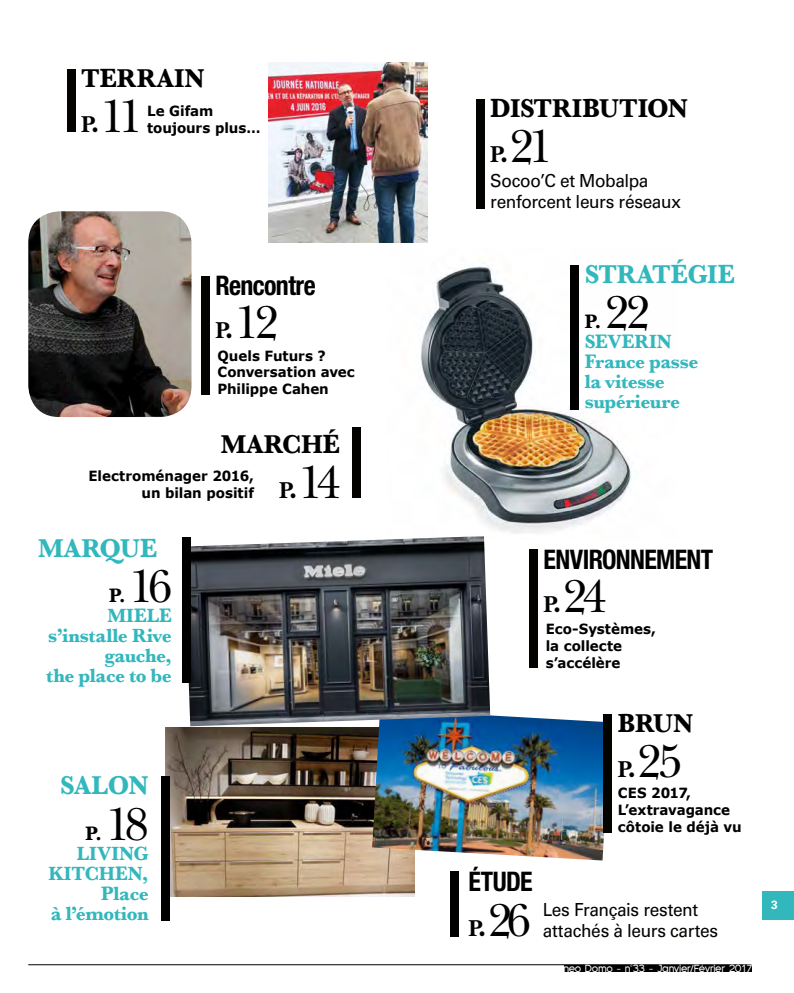
<style>
.page{position:relative;width:794px;height:993px;background:#fff}
.page>*{position:absolute;margin:0;border:0;box-sizing:border-box;transform-origin:0 0}
.t1{font:48px "New Baskerville Std";letter-spacing:-.11em;color:#000;scale:.96 1}
.t2{font:700 27px "Baskerville";letter-spacing:-.005em;color:#000;scale:.96 1}
.t3{font:700 condensed 27px "Helvetica Neue LT Std";letter-spacing:-.025em;color:#000;scale:.96 1}
.t4{font:700 27px "Baskerville";letter-spacing:-.005em;color:#32b7bd;scale:.96 1}
.t5{font:700 20px/20px "Baskerville";letter-spacing:-.015em;color:#32b7bd;text-align:right;scale:.96 1}
.t6{font:700 20px "Baskerville";color:#000;scale:.96 1}
.t7{font:18px/21.6px "Univers LT Std";letter-spacing:-.02em;color:#050300;scale:.96 1}
.t8{font:700 14px/16.8px "Verdana";letter-spacing:-.005em;color:#000;scale:.96 1}
.t9{font:700 12px "Univers LT Std";color:#fff}
.t10{font:10.4px "Florencesans";letter-spacing:-.035em;color:#fff;scale:.96 1}
.s1{font-weight:700;font-size:24px}
.s2{font-weight:700;font-size:30px}
</style>
<div class="page">
<hr style="left:28px;top:964px;width:723px;height:1px;background:#000">
<div style="left:564px;top:964px;width:187px;height:7px;background:#000"></div>
<div style="left:763px;top:890px;width:31px;height:28px;background:#32b7bd"></div>
<img style="left:166px;top:727px;width:248px;height:169px">
<img style="left:372px;top:710px;width:238px;height:150px">
<img style="left:420px;top:265px;width:212px;height:268px">
<img style="left:188px;top:536px;width:302px;height:190px">
<div style="left:450px;top:871px;width:8px;height:65px;background:#000"></div>
<div style="left:201px;top:276px;width:8px;height:118px;background:#050300"></div>
<div style="left:529px;top:549px;width:8px;height:118px;background:#050300"></div>
<div style="left:67px;top:69px;width:8px;height:62px;background:#050300"></div>
<div style="left:603px;top:713px;width:9px;height:119px;background:#050300"></div>
<div style="left:476px;top:99px;width:8px;height:110px;background:#050300"></div>
<div style="left:352px;top:427px;width:9px;height:71px;background:#050300"></div>
<div style="left:182px;top:537px;width:9px;height:146px;background:#000"></div>
<div style="left:161px;top:775px;width:9px;height:145px;background:#000"></div>
<div style="left:570px;top:265px;width:9px;height:144px;background:#000"></div>
<img style="left:268px;top:63px;width:159px;height:179px">
<img style="left:28px;top:211px;width:163px;height:206px">
<h2 class="t2" style="left:81px;top:63px;width:130px">TERRAIN</h2>
<h1 class="t1" style="left:81px;top:88px;width:66px"><span class="s1">P</span><span class="s2">.</span>11</h1>
<p class="t8" style="left:147px;top:102px;width:120px">Le Gifam toujours plus…</p>
<h2 class="t3" style="left:215px;top:269px;width:106px">Rencontre</h2>
<h1 class="t1" style="left:215px;top:295px;width:67px"><span class="s1">P</span><span class="s2">.</span>12</h1>
<p class="t8" style="left:217px;top:346px;width:144px">Quels Futurs ?<br>Conversation avec<br>Philippe Cahen</p>
<h2 class="t2" style="left:221px;top:428px;width:126px">MARCHÉ</h2>
<p class="t8" style="left:88px;top:467px;width:174px;text-align:right">Electroménager 2016, un bilan positif</p>
<h2 class="t4" style="left:38px;top:532px;width:126px">MARQUE</h2>
<h1 class="t1" style="left:129px;top:558px;width:46px">16</h1>
<h3 class="t5" style="left:46px;top:605px;width:132px">MIELE s’installe Rive gauche,<br>the place to be</h3>
<h3 class="t6" style="left:109px;top:583px;width:19px">P.</h3>
<h1 class="t1" style="left:279px;top:454px;width:65px"><span class="s1">P</span><span class="s2">.</span>14</h1>
<h2 class="t4" style="left:60px;top:769px;width:94px">SALON</h2>
<h1 class="t1" style="left:106px;top:795px;width:46px">18</h1>
<h3 class="t5" style="left:49px;top:842px;width:106px">LIVING<br>KITCHEN,<br>Place<br>à l’émotion</h3>
<h3 class="t6" style="left:86px;top:821px;width:19px">P.</h3>
<h2 class="t2" style="left:490px;top:93px;width:208px">DISTRIBUTION</h2>
<h1 class="t1" style="left:490px;top:118px;width:67px"><span class="s1">P</span><span class="s2">.</span>21</h1>
<p class="t7" style="left:490px;top:169px;width:200px">Socoo’C et Mobalpa renforcent leurs réseaux</p>
<h2 class="t4" style="left:585px;top:258px;width:158px">STRATÉGIE</h2>
<h1 class="t1" style="left:605px;top:285px;width:48px">22</h1>
<h3 class="t5" style="left:584px;top:332px;width:120px;text-align:left">SEVERIN<br>France passe la vitesse supérieure</h3>
<h3 class="t6" style="left:584px;top:310px;width:19px">P.</h3>
<h2 class="t3" style="left:543px;top:543px;width:178px">ENVIRONNEMENT</h2>
<h1 class="t1" style="left:543px;top:568px;width:67px"><span class="s1">P</span><span class="s2">.</span>24</h1>
<p class="t8" style="left:545px;top:620px;width:117px">Eco-Systèmes, la collecte s’accélère</p>
<h2 class="t2" style="left:618px;top:707px;width:80px">BRUN</h2>
<h1 class="t1" style="left:618px;top:732px;width:69px"><span class="s1">P</span><span class="s2">.</span>25</h1>
<p class="t8" style="left:618px;top:784px;width:131px">CES 2017,<br>L’extravagance côtoie le déjà vu</p>
<h2 class="t3" style="left:468px;top:864px;width:68px">ÉTUDE</h2>
<h1 class="t1" style="left:468px;top:892px;width:66px"><span class="s1">P</span><span class="s2">.</span>26</h1>
<p class="t7" style="left:542px;top:898px;width:184px">Les Français restent attachés à leurs cartes</p>
<p class="t10" style="left:563px;top:962px;width:198px">neo Domo - n°33 - Janvier/Février 2017</p>
<p class="t9" style="left:771px;top:897px;width:8px">3</p>
</div>
